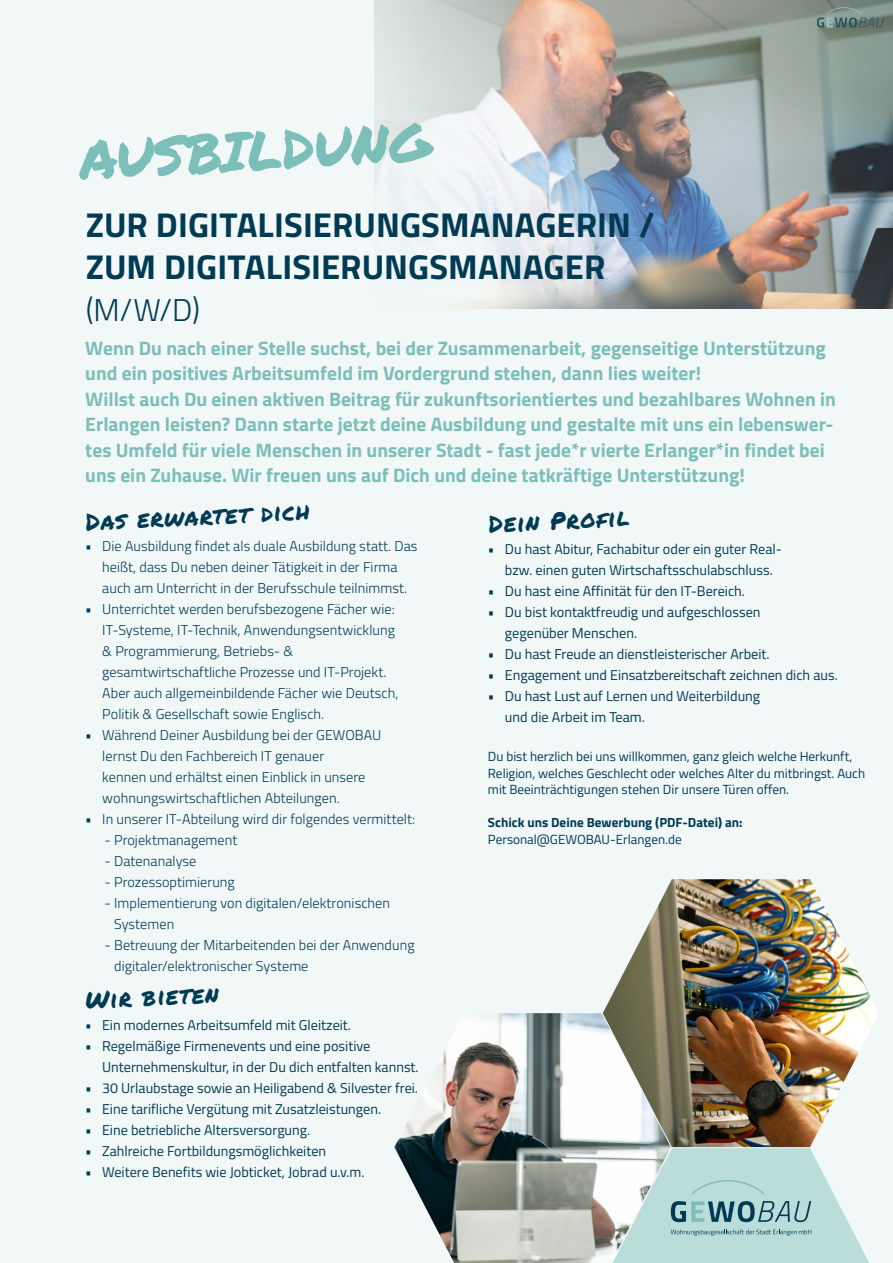
<style>
.page{position:relative;width:893px;height:1263px;background:#f2f8f8}
.page>*{position:absolute;margin:0;border:0;box-sizing:border-box;transform-origin:0 0}
.t1{font:54.45px "Permanent Marker";color:#7cbeb8}
.t2{font:700 34.5px/42px "Titillium Web";letter-spacing:.005em;color:#003b53}
.t3{font:300 31.5px "Titillium Web";color:#003b53}
.t4{font:24px "Permanent Marker";color:#003b53}
.t5{font:700 19.5px/25.5px "Titillium Web";color:#7cbeb8}
.t6{font:300 14.25px/21px "Titillium Web";letter-spacing:.005em;color:#003b53}
.t7{font:14.25px/21px "Titillium Web";color:#003b53}
.t8{font:13.2px/16.5px "Titillium Web";color:#003b53}
.t9{font:700 13.2px "Titillium Web";color:#003b53}
</style>
<div class="page">
<img style="left:375px;top:0;width:518px;height:308px">
<img style="left:394px;top:1013px;width:277px;height:250px">
<svg style="left:603px;top:1148px;width:266px;height:115px"></svg>
<img style="left:603px;top:879px;width:276px;height:268px">
<p class="t1" style="left:77px;top:119px;width:354px;rotate:-3deg">AUSBILDUNG</p>
<p class="t2" style="left:86px;top:202px;width:570px">ZUR DIGITALISIERUNGSMANAGERIN /<br>ZUM DIGITALISIERUNGSMANAGER</p>
<p class="t3" style="left:86px;top:287px;width:116px">(M/W/D)</p>
<p class="t5" style="left:85px;top:334px;width:742px">Wenn Du nach einer Stelle suchst, bei der Zusammenarbeit, gegenseitige Unterstützung und ein positives Arbeitsumfeld im Vordergrund stehen, dann lies weiter!</p>
<p class="t5" style="left:85px;top:385px;width:752px">Willst auch Du einen aktiven Beitrag für zukunftsorientiertes und bezahlbares Wohnen in Erlangen leisten? Dann starte jetzt deine Ausbildung und gestalte mit uns ein lebenswer&shy;tes Umfeld für viele Menschen in unserer Stadt - fast jede*r vierte Erlanger*in findet bei uns ein Zuhause. Wir freuen uns auf Dich und deine tatkräftige Unterstützung!</p>
<p class="t4" style="left:85px;top:504px;width:226px;rotate:-3deg">Das erwartet dich</p>
<p class="t6" style="left:85px;top:535px;width:334px;text-align:center">• Die Ausbildung findet als duale Ausbildung statt. Das heißt, dass Du neben deiner Tätigkeit in der Firma<br>auch am Unterricht in der Berufsschule teilnimmst.</p>
<p class="t6" style="left:102px;top:598px;width:298px;text-indent:-17px">• Unterrichtet werden berufsbezogene Fächer wie:<br>IT-Systeme, IT-Technik, Anwendungsentwicklung &amp; Programmierung, Betriebs- &amp; gesamtwirtschaftliche Prozesse und IT-Projekt.<br>Aber auch allgemeinbildende Fächer wie Deutsch, Politik &amp; Gesellschaft sowie Englisch.</p>
<p class="t6" style="left:102px;top:724px;width:280px;text-indent:-17px">• Während Deiner Ausbildung bei der GEWOBAU lernst Du den Fachbereich IT genauer<br>kennen und erhältst einen Einblick in unsere wohnungswirtschaftlichen Abteilungen.</p>
<p class="t6" style="left:85px;top:808px;width:331px">• In unserer IT-Abteilung wird dir folgendes vermittelt:</p>
<p class="t6" style="left:105px;top:829px;width:134px">- Projektmanagement</p>
<p class="t6" style="left:105px;top:850px;width:93px">- Datenanalyse</p>
<p class="t6" style="left:105px;top:871px;width:132px">- Prozessoptimierung</p>
<p class="t6" style="left:114px;top:892px;width:277px;text-indent:-10px">- Implementierung von digitalen/elektronischen<br>Systemen</p>
<p class="t6" style="left:114px;top:934px;width:302px;text-indent:-10px">- Betreuung der Mitarbeitenden bei der Anwendung digitaler/elektronischer Systeme</p>
<p class="t4" style="left:84px;top:982px;width:135px;rotate:-3deg">Wir bieten</p>
<p class="t7" style="left:85px;top:1014px;width:267px">• Ein modernes Arbeitsumfeld mit Gleitzeit.</p>
<p class="t7" style="left:102px;top:1035px;width:318px;text-indent:-17px">• Regelmäßige Firmenevents und eine positive<br>Unternehmenskultur, in der Du dich entfalten kannst.</p>
<p class="t7" style="left:85px;top:1077px;width:334px">• 30 Urlaubstage sowie an Heiligabend &amp; Silvester frei.</p>
<p class="t7" style="left:85px;top:1098px;width:298px">• Eine tarifliche Vergütung mit Zusatzleistungen.</p>
<p class="t7" style="left:85px;top:1119px;width:227px">• Eine betriebliche Altersversorgung.</p>
<p class="t7" style="left:85px;top:1139px;width:243px">• Zahlreiche Fortbildungsmöglichkeiten</p>
<p class="t7" style="left:85px;top:1160px;width:281px">• Weitere Benefits wie Jobticket, Jobrad u.v.m.</p>
<p class="t4" style="left:488px;top:506px;width:142px;rotate:-3deg">Dein Profil</p>
<p class="t7" style="left:488px;top:538px;width:296px;text-align:center">• Du hast Abitur, Fachabitur oder ein guter Real&shy;bzw. einen guten Wirtschaftsschulabschluss.</p>
<p class="t7" style="left:488px;top:580px;width:258px">• Du hast eine Affinität für den IT-Bereich.</p>
<p class="t7" style="left:505px;top:601px;width:257px;text-indent:-17px">• Du bist kontaktfreudig und aufgeschlossen gegenüber Menschen.</p>
<p class="t7" style="left:488px;top:643px;width:283px">• Du hast Freude an dienstleisterischer Arbeit.</p>
<p class="t7" style="left:488px;top:664px;width:351px">• Engagement und Einsatzbereitschaft zeichnen dich aus.</p>
<p class="t7" style="left:505px;top:685px;width:257px;text-indent:-17px">• Du hast Lust auf Lernen und Weiterbildung und die Arbeit im Team.</p>
<p class="t8" style="left:488px;top:748px;width:379px">Du bist herzlich bei uns willkommen, ganz gleich welche Herkunft,<br>Religion, welches Geschlecht oder welches Alter du mitbringst. Auch mit Beeinträchtigungen stehen Dir unsere Türen offen.</p>
<p class="t9" style="left:488px;top:813px;width:256px">Schick uns Deine Bewerbung (PDF-Datei) an:</p>
<p class="t8" style="left:488px;top:830px;width:195px">Personal@GEWOBAU-Erlangen.de</p>
</div>
